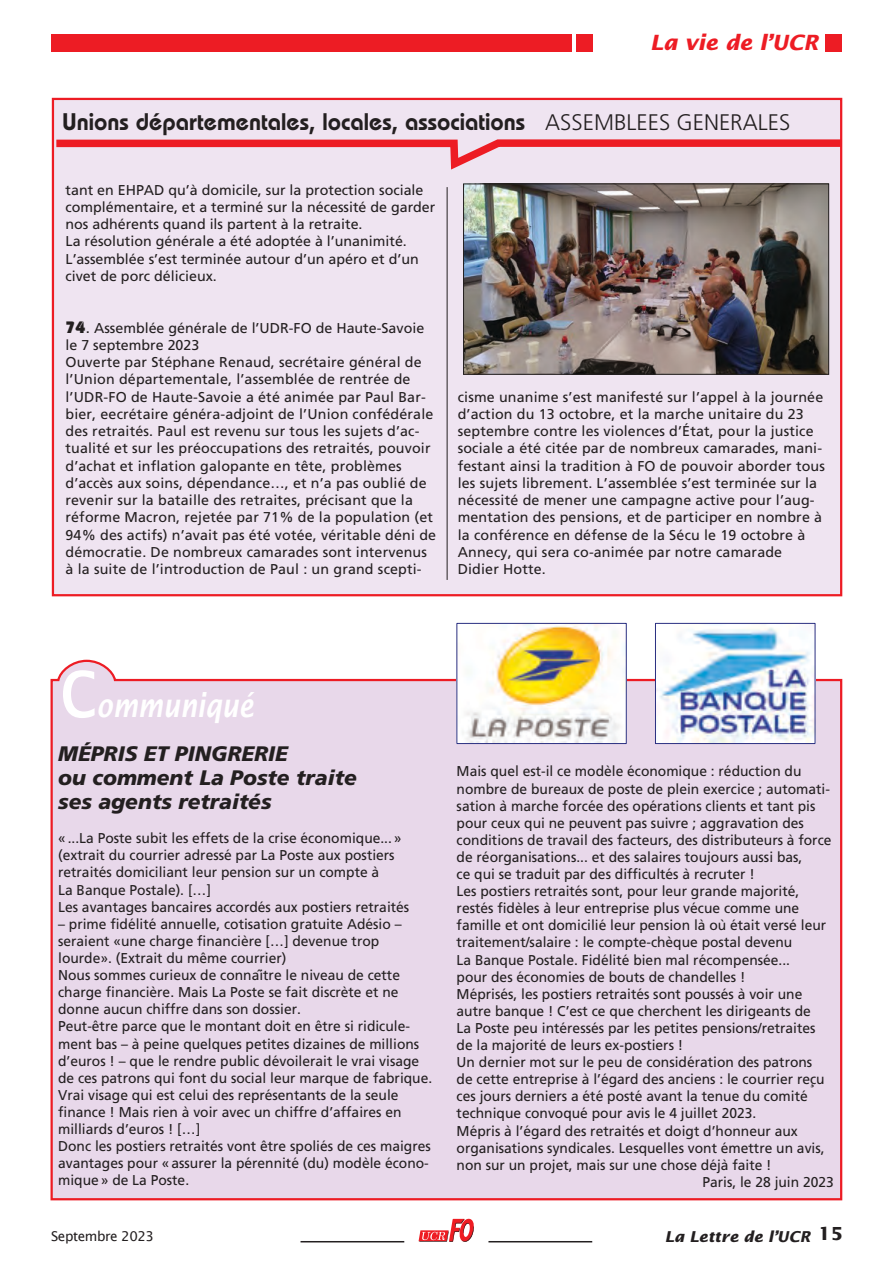
<style>
.page{position:relative;width:893px;height:1263px;background:#fff}
.page>*{position:absolute;margin:0;border:0;box-sizing:border-box;transform-origin:0 0}
.t1{font:italic 600 32.55px "Lucida Sans";color:#fff;scale:.8 1}
.t2{font:600 24px "Bauhaus";color:#231f20}
.t3{font:italic 900 21px/24px "Frutiger";color:#231f20}
.t4{font:italic 700 21px "Lucida Sans";color:#ed1c24}
.t5{font:italic 700 15px "Lucida Sans";color:#231f20}
.t6{font:14.25px/17.2px "Frutiger";color:#231f20}
.t7{font:13.5px "Lucida Sans";letter-spacing:-.03em;color:#231f20}
.s1{font-family:"Frutiger";font-weight:300;font-size:22.5px}
.s2{font-family:"Bauhaus";font-weight:800;font-size:16.5px}
.s3{font-size:15px}
.s4{font-style:normal;font-size:63px}
.s5{font-family:"Helvetica"}
.s6{font-style:normal;font-size:18px}
</style>
<div class="page">
<svg style="left:419px;top:1219px;width:55px;height:23px"></svg>
<hr style="left:488px;top:1241px;width:104px;height:1px;background:#231f20">
<hr style="left:301px;top:1241px;width:103px;height:1px;background:#231f20">
<div style="left:51px;top:34px;width:520px;height:17px;background:#ed1c24"></div>
<div style="left:576px;top:34px;width:16px;height:17px;background:#ed1c24"></div>
<div style="left:826px;top:34px;width:16px;height:17px;background:#ed1c24"></div>
<div style="left:52px;top:98px;width:790px;height:498px;background:#efe4f1;border:2px solid #ed1c24"></div>
<hr style="left:447px;top:187px;width:1px;height:393px;background:#231f20">
<svg style="left:51px;top:136px;width:792px;height:39px"></svg>
<img style="left:465px;top:186px;width:362px;height:187px">
<div style="left:463px;top:184px;width:366px;height:191px;border:1px solid #231f20"></div>
<div style="left:50px;top:659px;width:793px;height:542px;background:#e8d8ea"></div>
<img style="left:459px;top:625px;width:165px;height:117px">
<div style="left:457px;top:623px;width:169px;height:121px;border:1px solid #2a2f81"></div>
<img style="left:657px;top:628px;width:156px;height:114px">
<div style="left:655px;top:623px;width:160px;height:121px;border:1px solid #2a2f81"></div>
<h3 class="t4" style="left:650px;top:34px;width:170px">La vie de l’UCR</h3>
<h2 class="t2" style="left:62px;top:113px;width:729px">Unions départementales, locales, associations <span class="s1">ASSEMBLEES GENERALES</span></h2>
<p class="t6" style="left:66px;top:182px;width:371px">tant en EHPAD qu’à domicile, sur la protection sociale complémentaire, et a terminé sur la nécessité de garder nos adhérents quand ils partent à la retraite.<br>La résolution générale a été adoptée à l’unanimité.<br>L’assemblée s’est terminée autour d’un apéro et d’un civet de porc délicieux.</p>
<p class="t6" style="left:66px;top:320px;width:372px"><span class="s2">74</span><span class="s3">.</span> Assemblée générale de l’UDR-FO de Haute-Savoie le 7 septembre 2023<br>Ouverte par Stéphane Renaud, secrétaire général de l’Union départementale, l’assemblée de rentrée de l’UDR-FO de Haute-Savoie a été animée par Paul Bar&shy;bier, eecrétaire généra-adjoint de l’Union confédérale des retraités. Paul est revenu sur tous les sujets d’ac&shy;tualité et sur les préoccupations des retraités, pouvoir d’achat et inflation galopante en tête, problèmes d’accès aux soins, dépendance…, et n’a pas oublié de revenir sur la bataille des retraites, précisant que la réforme Macron, rejetée par 71% de la population (et 94% des actifs) n’avait pas été votée, véritable déni de démocratie. De nombreux camarades sont intervenus à la suite de l’introduction de Paul : un grand scepti-</p>
<p class="t6" style="left:458px;top:389px;width:369px">cisme unanime s’est manifesté sur l’appel à la journée d’action du 13 octobre, et la marche unitaire du 23 septembre contre les violences d’État, pour la justice sociale a été citée par de nombreux camarades, mani&shy;festant ainsi la tradition à FO de pouvoir aborder tous les sujets librement. L’assemblée s’est terminée sur la nécessité de mener une campagne active pour l’aug&shy;mentation des pensions, et de participer en nombre à la conférence en défense de la Sécu le 19 octobre à Annecy, qui sera co-animée par notre camarade Didier Hotte.</p>
<h1 class="t1" style="left:61px;top:692px;width:243px"><span class="s4">C</span>ommuniqué</h1>
<h3 class="t3" style="left:58px;top:743px;width:300px">MÉPRIS ET PINGRERIE<br>ou comment La Poste traite ses agents retraités</h3>
<p class="t6" style="left:58px;top:831px;width:353px">«...La Poste subit les effets de la crise e<span class="s5">́</span>conomique...» (extrait du courrier adresse<span class="s5">́</span>par La Poste aux postiers retraite<span class="s5">́</span>s domiciliant leur pension sur un compte a<span class="s5">̀<br></span>La Banque Postale). […]<br>Les avantages bancaires accorde<span class="s5">́</span>s aux postiers retraite<span class="s5">́</span>s</p>
<p class="t6" style="left:58px;top:916px;width:376px">– prime fide<span class="s5">́</span>lite<span class="s5">́</span>annuelle, cotisation gratuite Ade<span class="s5">́</span>sio – seraient «une charge financie<span class="s5">̀</span>re […] devenue trop lourde». (Extrait du me<span class="s5">̂</span>me courrier)<br>Nous sommes curieux de connai<span class="s5">̂</span>tre le niveau de cette charge financie<span class="s5">̀</span>re. Mais La Poste se fait discre<span class="s5">̀</span>te et ne donne aucun chiffre dans son dossier.<br>Peut-e<span class="s5">̂</span>tre parce que le montant doit en e<span class="s5">̂</span>tre si ridicule&shy;ment bas – a<span class="s5">̀</span>peine quelques petites dizaines de millions d’euros ! – que le rendre public de<span class="s5">́</span>voilerait le vrai visage de ces patrons qui font du social leur marque de fabrique.<br>Vrai visage qui est celui des repre<span class="s5">́</span>sentants de la seule finance ! Mais rien a<span class="s5">̀</span>voir avec un chiffre d’affaires en milliards d’euros ! […]<br>Donc les postiers retraite<span class="s5">́</span>s vont e<span class="s5">̂</span>tre spolie<span class="s5">́</span>s de ces maigres avantages pour « assurer la pe<span class="s5">́</span>rennite<span class="s5">́</span>(du) mode<span class="s5">̀</span>le e<span class="s5">́</span>cono&shy;mique » de La Poste.</p>
<p class="t6" style="left:457px;top:764px;width:346px">Mais quel est-il ce mode<span class="s5">̀</span>le e<span class="s5">́</span>conomique : re<span class="s5">́</span>duction du</p>
<p class="t6" style="left:457px;top:781px;width:375px">nombre de bureaux de poste de plein exercice ; automati-</p>
<p class="t6" style="left:457px;top:798px;width:360px">sation a<span class="s5">̀</span>marche force<span class="s5">́</span>e des ope<span class="s5">́</span>rations clients et tant pis</p>
<p class="t6" style="left:457px;top:815px;width:349px">pour ceux qui ne peuvent pas suivre ; aggravation des</p>
<p class="t6" style="left:457px;top:832px;width:376px">conditions de travail des facteurs, des distributeurs a<span class="s5">̀</span>force</p>
<p class="t6" style="left:457px;top:849px;width:347px">de re<span class="s5">́</span>organisations... et des salaires toujours aussi bas,</p>
<p class="t6" style="left:457px;top:866px;width:300px">ce qui se traduit par des difficulte<span class="s5">́</span>s a<span class="s5">̀</span>recruter !</p>
<p class="t6" style="left:457px;top:884px;width:345px">Les postiers retraite<span class="s5">́</span>s sont, pour leur grande majorite<span class="s5">́</span>,</p>
<p class="t6" style="left:457px;top:901px;width:344px">reste<span class="s5">́</span>s fide<span class="s5">̀</span>les a<span class="s5">̀</span>leur entreprise plus ve<span class="s5">́</span>cue comme une</p>
<p class="t6" style="left:457px;top:918px;width:371px">famille et ont domicilie<span class="s5">́</span>leur pension la<span class="s5">̀</span>ou<span class="s5">̀</span>e<span class="s5">́</span>tait verse<span class="s5">́</span>leur</p>
<p class="t6" style="left:457px;top:935px;width:337px">traitement/salaire : le compte-che<span class="s5">̀</span>que postal devenu</p>
<p class="t6" style="left:457px;top:952px;width:335px">La Banque Postale. Fide<span class="s5">́</span>lite<span class="s5">́</span>bien mal re<span class="s5">́</span>compense<span class="s5">́</span>e...</p>
<p class="t6" style="left:457px;top:969px;width:290px">pour des e<span class="s5">́</span>conomies de bouts de chandelles !</p>
<p class="t6" style="left:457px;top:986px;width:347px">Me<span class="s5">́</span>prise<span class="s5">́</span>s, les postiers retraite<span class="s5">́</span>s sont pousse<span class="s5">́</span>s a<span class="s5">̀</span>voir une</p>
<p class="t6" style="left:457px;top:1003px;width:356px">autre banque ! C’est ce que cherchent les dirigeants de</p>
<p class="t6" style="left:457px;top:1020px;width:360px">La Poste peu inte<span class="s5">́</span>resse<span class="s5">́</span>s par les petites pensions/retraites</p>
<p class="t6" style="left:457px;top:1037px;width:228px">de la majorite<span class="s5">́</span>de leurs ex-postiers !</p>
<p class="t6" style="left:457px;top:1055px;width:357px">Un dernier mot sur le peu de conside<span class="s5">́</span>ration des patrons</p>
<p class="t6" style="left:457px;top:1072px;width:369px">de cette entreprise a<span class="s5">̀</span>l’e<span class="s5">́</span>gard des anciens : le courrier rec<span class="s5">̧</span>u</p>
<p class="t6" style="left:457px;top:1089px;width:358px">ces jours derniers a e<span class="s5">́</span>te<span class="s5">́</span>poste<span class="s5">́</span>avant la tenue du comite<span class="s5">́</span></p>
<p class="t6" style="left:457px;top:1106px;width:301px">technique convoque<span class="s5">́</span>pour avis le 4 juillet 2023.</p>
<p class="t6" style="left:457px;top:1123px;width:343px">Me<span class="s5">́</span>pris a<span class="s5">̀</span>l’e<span class="s5">́</span>gard des retraite<span class="s5">́</span>s et doigt d’honneur aux</p>
<p class="t6" style="left:457px;top:1140px;width:369px">organisations syndicales. Lesquelles vont e<span class="s5">́</span>mettre un avis,</p>
<p class="t6" style="left:457px;top:1157px;width:316px">non sur un projet, mais sur une chose de<span class="s5">́</span>ja<span class="s5">̀</span>faite !</p>
<p class="t6" style="left:702px;top:1174px;width:133px">Paris, le 28 juin 2023</p>
<p class="t7" style="left:51px;top:1231px;width:105px">Septembre 2023</p>
<p class="t5" style="left:665px;top:1230px;width:179px">La Lettre de l’UCR <span class="s6">15</span></p>
</div>
